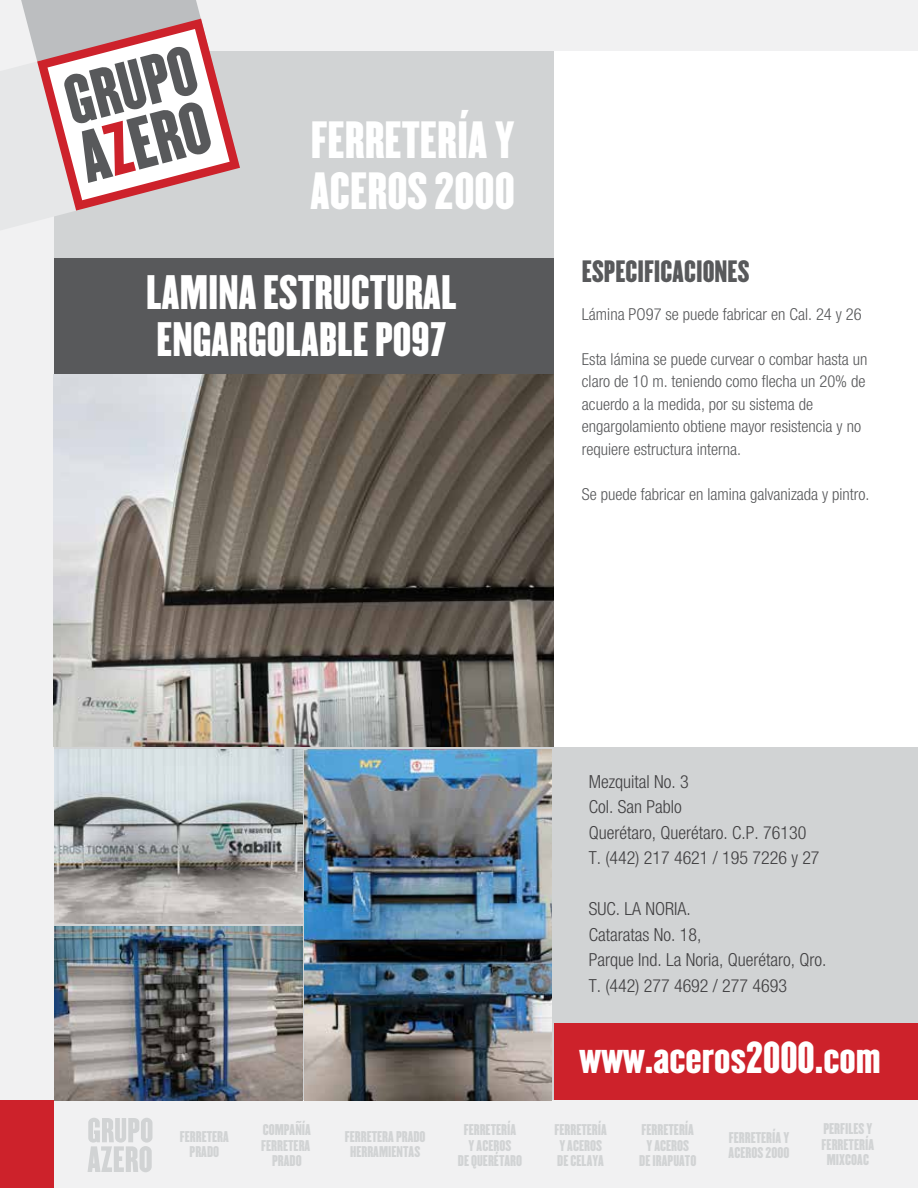
<style>
.page{position:relative;width:918px;height:1188px;background:#fff}
.page>*{position:absolute;margin:0;border:0;box-sizing:border-box;transform-origin:0 0}
.t1{font:45.75px/51.6px "Champion HTF Lightweight";color:#fff}
.t2{font:42.3px/47.7px "Champion HTF Lightweight";color:#fff}
.t3{font:39.15px "Champion HTF Lightweight";color:#fff}
.t4{font:27px "Champion HTF Lightweight";color:#58595b}
.t5{font:300 condensed 18px/25.5px "Helvetica Neue";color:#414042}
.t6{font:300 condensed 16.5px/22.5px "Helvetica Neue";color:#58595b}
.t7{font:13.65px/15.3px "Champion HTF Lightweight";color:#d1d3d4;text-align:center}
</style>
<div class="page">
<div style="left:506px;top:1018px;width:412px;height:94px;background:#cd222b"></div>
<div style="left:506px;top:747px;width:412px;height:276px;background:#d1d3d4"></div>
<div style="left:51px;top:14px;width:503px;height:1116px;background:#d1d3d4"></div>
<div style="left:51px;top:258px;width:503px;height:164px;background:#58595b"></div>
<div style="left:53px;top:0;width:865px;height:50px;background:#f1f1f2"></div>
<div style="left:0;top:50px;width:53px;height:1050px;background:#f1f1f2"></div>
<div style="left:53px;top:1100px;width:865px;height:88px;background:#f1f1f2"></div>
<div style="left:0;top:1100px;width:53px;height:88px;background:#cd222b"></div>
<svg style="left:88px;top:1118px;width:64px;height:54px"></svg>
<svg style="left:8px;top:0;width:193px;height:19px;background:#c0c2c4"></svg>
<svg style="left:0;top:19px;width:240px;height:221px"></svg>
<img style="left:55px;top:749px;width:247px;height:174px">
<img style="left:305px;top:749px;width:247px;height:351px">
<img style="left:55px;top:926px;width:247px;height:174px">
<img style="left:53px;top:374px;width:500px;height:372px">
<h1 class="t1" style="left:310px;top:115px;width:206px">FERRETERÍA Y<br>ACEROS 2000</h1>
<h2 class="t2" style="left:146px;top:269px;width:312px">LAMINA ESTRUCTURAL<br>ENGARGOLABLE PO97</h2>
<h3 class="t4" style="left:582px;top:253px;width:169px">ESPECIFICACIONES</h3>
<p class="t6" style="left:582px;top:303px;width:281px">Lámina PO97 se puede fabricar en Cal. 24 y 26</p>
<p class="t6" style="left:582px;top:348px;width:287px">Esta lámina se puede curvear o combar hasta un claro de 10 m. teniendo como flecha un 20% de acuerdo a la medida, por su sistema de engargolamiento obtiene mayor resistencia y no requiere estructura interna.</p>
<p class="t6" style="left:582px;top:483px;width:289px">Se puede fabricar en lamina galvanizada y pintro.</p>
<p class="t5" style="left:589px;top:768px;width:232px">Mezquital No. 3<br>Col. San Pablo<br>Querétaro, Querétaro. C.P. 76130<br>T. (442) 217 4621 / 195 7226 y 27</p>
<p class="t5" style="left:589px;top:896px;width:239px">SUC. LA NORIA.<br>Cataratas No. 18,<br>Parque Ind. La Noria, Querétaro, Qro.<br>T. (442) 277 4692 / 277 4693</p>
<h3 class="t3" style="left:579px;top:1031px;width:303px">www.aceros2000.com</h3>
<p class="t7" style="left:180px;top:1129px;width:51px">FERRETERA<br>PRADO</p>
<p class="t7" style="left:261px;top:1123px;width:51px">COMPAÑÍA<br>FERRETERA<br>PRADO</p>
<p class="t7" style="left:345px;top:1129px;width:82px">FERRETERA PRADO<br>HERRAMIENTAS</p>
<p class="t7" style="left:458px;top:1123px;width:66px">FERRETERÍA<br>Y ACEROS<br>DE QUERÉTARO</p>
<p class="t7" style="left:554px;top:1123px;width:54px;text-align:left">FERRETERÍA<br>Y ACEROS<br>DE CELAYA</p>
<p class="t7" style="left:639px;top:1123px;width:59px">FERRETERÍA<br>Y ACEROS<br>DE IRAPUATO</p>
<p class="t7" style="left:729px;top:1130px;width:62px;text-align:left">FERRETERÍA Y<br>ACEROS 2000</p>
<p class="t7" style="left:822px;top:1122px;width:54px">PERFILES Y<br>FERRETERÍA<br>MIXCOAC</p>
</div>
